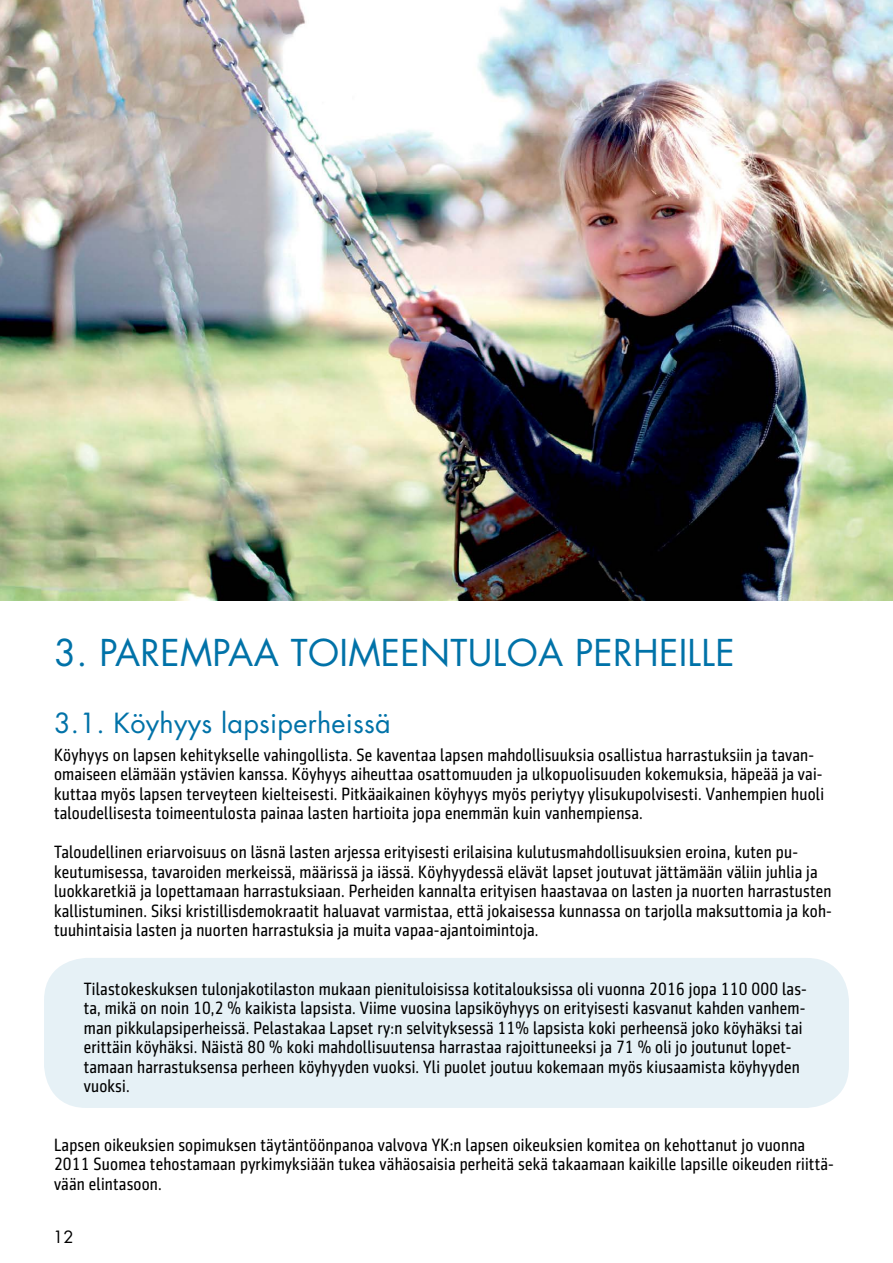
<style>
.page{position:relative;width:893px;height:1263px;background:#fff}
.page>*{position:absolute;margin:0;border:0;box-sizing:border-box;transform-origin:0 0}
.t1{font:36px "Futura";letter-spacing:.01em;color:#0072a8}
.t2{font:27px "Futura";letter-spacing:.01em;color:#0072a8}
.t3{font:18px/19.5px "Sentico Sans DT Cond";letter-spacing:.01em;color:#000}
.t4{font:16.5px "Futura";color:#000}
</style>
<div class="page">
<div style="left:44px;top:958px;width:805px;height:150px;background:#e6f1f6;border-radius:43px"></div>
<img style="left:0;top:0;width:893px;height:601px">
<h1 class="t1" style="left:54px;top:628px;width:682px">3. PAREMPAA TOIMEENTULOA PERHEILLE</h1>
<h2 class="t2" style="left:54px;top:704px;width:338px">3.1. Köyhyys lapsiperheissä</h2>
<p class="t3" style="left:54px;top:745px;width:771px">Köyhyys on lapsen kehitykselle vahingollista. Se kaventaa lapsen mahdollisuuksia osallistua harrastuksiin ja tavan&shy;omaiseen elämään ystävien kanssa. Köyhyys aiheuttaa osattomuuden ja ulkopuolisuuden kokemuksia, häpeää ja vai&shy;kuttaa myös lapsen terveyteen kielteisesti. Pitkäaikainen köyhyys myös periytyy ylisukupolvisesti. Vanhempien huoli taloudellisesta toimeentulosta painaa lasten hartioita jopa enemmän kuin vanhempiensa.</p>
<p class="t3" style="left:54px;top:842px;width:779px">Taloudellinen eriarvoisuus on läsnä lasten arjessa erityisesti erilaisina kulutusmahdollisuuksien eroina, kuten pu&shy;keutumisessa, tavaroiden merkeissä, määrissä ja iässä. Köyhyydessä elävät lapset joutuvat jättämään väliin juhlia ja luokkaretkiä ja lopettamaan harrastuksiaan. Perheiden kannalta erityisen haastavaa on lasten ja nuorten harrastusten kallistuminen. Siksi kristillisdemokraatit haluavat varmistaa, että jokaisessa kunnassa on tarjolla maksuttomia ja koh&shy;tuuhintaisia lasten ja nuorten harrastuksia ja muita vapaa-ajantoimintoja.</p>
<p class="t3" style="left:84px;top:979px;width:725px">Tilastokeskuksen tulonjakotilaston mukaan pienituloisissa kotitalouksissa oli vuonna 2016 jopa 110 000 las&shy;ta, mikä on noin 10,2 % kaikista lapsista. Viime vuosina lapsiköyhyys on erityisesti kasvanut kahden vanhem&shy;man pikkulapsiperheissä. Pelastakaa Lapset ry:n selvityksessä 11% lapsista koki perheensä joko köyhäksi tai erittäin köyhäksi. Näistä 80 % koki mahdollisuutensa harrastaa rajoittuneeksi ja 71 % oli jo joutunut lopet&shy;tamaan harrastuksensa perheen köyhyyden vuoksi. Yli puolet joutuu kokemaan myös kiusaamista köyhyyden vuoksi.</p>
<p class="t3" style="left:54px;top:1135px;width:781px">Lapsen oikeuksien sopimuksen täytäntöönpanoa valvova YK:n lapsen oikeuksien komitea on kehottanut jo vuonna<br>2011 Suomea tehostamaan pyrkimyksiään tukea vähäosaisia perheitä sekä takaamaan kaikille lapsille oikeuden riittä&shy;vään elintasoon.</p>
<p class="t4" style="left:53px;top:1225px;width:22px">12</p>
</div>
